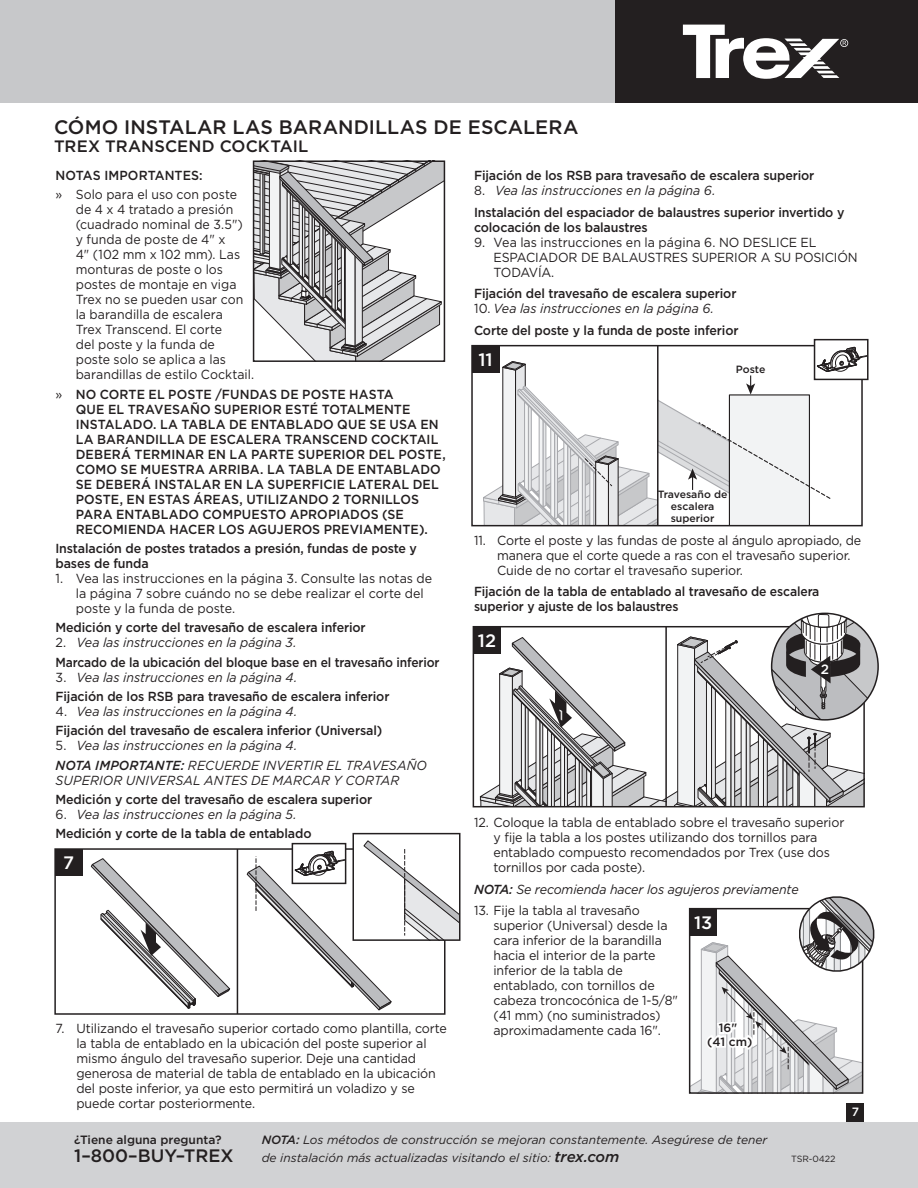
<style>
.page{position:relative;width:918px;height:1188px;background:#fff}
.page>*{position:absolute;margin:0;border:0;box-sizing:border-box;transform-origin:0 0}
.t1{font:500 19.5px "Gotham";letter-spacing:.005em;color:#231f20}
.t2{font:500 18px "Gotham";color:#231f20}
.t3{font:500 18px "Gotham";color:#fff}
.t4{font:500 16.5px "Gotham";letter-spacing:.005em;color:#231f20}
.t5{font:500 13.5px "Gotham";color:#fff}
.t6{font:13.2px/15px "Gotham";letter-spacing:-.01em;color:#231f20;scale:.95 1}
.t7{font:500 13.2px/19.4px "Gotham";letter-spacing:-.01em;color:#231f20;scale:.95 1}
.t8{font:500 13.2px/15px "Gotham";letter-spacing:.01em;color:#231f20;scale:.95 1}
.t9{font:13.2px/15px "Gotham";letter-spacing:-.01em;color:#231f20;scale:.94 1}
.t10{font:italic 13.2px/19.4px "Gotham";color:#231f20;scale:.95 1}
.t11{font:500 13.2px/19.4px "Gotham";letter-spacing:-.01em;color:#231f20;scale:.92 1}
.t12{font:500 13.2px/15px "Gotham";letter-spacing:-.01em;color:#231f20;scale:.93 1}
.t13{font:italic 12px "Gotham";color:#231f20}
.t14{font:500 12px/13.5px "Gotham";color:#231f20;text-align:center}
.t15{font:500 12px "Gotham";color:#fff}
.t16{font:500 10.5px/12px "Gotham";color:#231f20;text-align:center}
.t17{font:9px "Gotham";letter-spacing:-.01em;color:#231f20}
.s1{font-weight:400}
.s2{font-weight:400;font-style:italic}
.s3{font-style:normal}
.s4{font-weight:500}
.s5{font-weight:500;font-size:15px}
</style>
<div class="page">
<div style="left:0;top:0;width:918px;height:104px;background:#c7c8ca"></div>
<div style="left:615px;top:0;width:303px;height:104px;background:#231f20"></div>
<svg style="left:683px;top:25px;width:165px;height:54px"></svg>
<div style="left:847px;top:1103px;width:17px;height:19px;background:#231f20"></div>
<div style="left:0;top:1122px;width:918px;height:66px;background:#d1d2d4"></div>
<div style="left:472px;top:346px;width:28px;height:27px;background:#231f20"></div>
<svg style="left:482px;top:338px;width:386px;height:188px"></svg>
<svg style="left:690px;top:896px;width:185px;height:198px"></svg>
<div style="left:473px;top:627px;width:28px;height:27px;background:#231f20"></div>
<svg style="left:256px;top:164px;width:186px;height:195px"></svg>
<div style="left:253px;top:161px;width:192px;height:201px;border:2px solid #231f20"></div>
<svg style="left:90px;top:858px;width:141px;height:151px"></svg>
<div style="left:54px;top:848px;width:392px;height:167px;border:2px solid #231f20"></div>
<hr style="left:237px;top:849px;width:1px;height:165px;background:#231f20">
<div style="left:55px;top:849px;width:28px;height:27px;background:#231f20"></div>
<svg style="left:246px;top:835px;width:211px;height:176px"></svg>
<div style="left:353px;top:833px;width:107px;height:108px;border:2px solid #231f20"></div>
<svg style="left:478px;top:613px;width:400px;height:193px"></svg>
<h1 class="t1" style="left:54px;top:115px;width:526px">CÓMO INSTALAR LAS BARANDILLAS DE ESCALERA</h1>
<p class="t4" style="left:54px;top:136px;width:256px">TREX TRANSCEND COCKTAIL</p>
<p class="t7" style="left:56px;top:165px;width:156px">NOTAS IMPORTANTES:</p>
<p class="t9" style="left:76px;top:187px;width:191px;text-indent:-20px">» Solo para el uso con poste de 4 x 4 tratado a presión (cuadrado nominal de 3.5")<br>y funda de poste de 4" x<br>4" (102 mm x 102 mm). Las monturas de poste o los postes de montaje en viga<br>Trex no se pueden usar con la barandilla de escalera<br>Trex Transcend. El corte<br>del poste y la funda de<br>poste solo se aplica a las barandillas de estilo Cocktail.</p>
<p class="t8" style="left:76px;top:386px;width:391px;text-indent:-20px"><span class="s1">»</span> NO CORTE EL POSTE /FUNDAS DE POSTE HASTA<br>QUE EL TRAVESAÑO SUPERIOR ESTÉ TOTALMENTE INSTALADO. LA TABLA DE ENTABLADO QUE SE USA EN LA BARANDILLA DE ESCALERA TRANSCEND COCKTAIL DEBERÁ TERMINAR EN LA PARTE SUPERIOR DEL POSTE, COMO SE MUESTRA ARRIBA. LA TABLA DE ENTABLADO SE DEBERÁ INSTALAR EN LA SUPERFICIE LATERAL DEL POSTE, EN ESTAS ÁREAS, UTILIZANDO 2 TORNILLOS PARA ENTABLADO COMPUESTO APROPIADOS (SE RECOMIENDA HACER LOS AGUJEROS PREVIAMENTE).</p>
<p class="t7" style="left:56px;top:541px;width:382px;line-height:15px">Instalación de postes tratados a presión, fundas de poste y bases de funda</p>
<p class="t6" style="left:76px;top:571px;width:377px;text-indent:-20px">1. Vea las instrucciones en la página 3. Consulte las notas de la página 7 sobre cuándo no se debe realizar el corte del poste y la funda de poste.</p>
<p class="t7" style="left:56px;top:618px;width:328px">Medición y corte del travesaño de escalera inferior</p>
<p class="t11" style="left:56px;top:633px;width:419px"><span class="s1">2.</span> <span class="s2">Vea las instrucciones en la página 3.<br></span>Marcado de la ubicación del bloque base en el travesaño inferior</p>
<p class="t7" style="left:56px;top:667px;width:353px"><span class="s1">3.</span> <span class="s2">Vea las instrucciones en la página 4.<br></span>Fijación de los RSB para travesaño de escalera inferior</p>
<p class="t7" style="left:56px;top:701px;width:346px"><span class="s1">4.</span> <span class="s2">Vea las instrucciones en la página 4.<br></span>Fijación del travesaño de escalera inferior (Universal)</p>
<p class="t10" style="left:56px;top:736px;width:393px"><span class="s3">5.</span> Vea las instrucciones en la página 4.<br><span class="s4">NOTA IMPORTANTE:</span> RECUERDE INVERTIR EL TRAVESAÑO</p>
<p class="t10" style="left:56px;top:770px;width:363px">SUPERIOR UNIVERSAL ANTES DE MARCAR Y CORTAR</p>
<p class="t7" style="left:56px;top:789px;width:335px">Medición y corte del travesaño de escalera superior</p>
<p class="t7" style="left:56px;top:804px;width:271px"><span class="s1">6.</span> <span class="s2">Vea las instrucciones en la página 5.<br></span>Medición y corte de la tabla de entablado</p>
<h2 class="t3" style="left:63px;top:853px;width:12px">7</h2>
<p class="t6" style="left:77px;top:1021px;width:391px;text-indent:-21px">7. Utilizando el travesaño superior cortado como plantilla, corte la tabla de entablado en la ubicación del poste superior al mismo ángulo del travesaño superior. Deje una cantidad generosa de material de tabla de entablado en la ubicación del poste inferior, ya que esto permitirá un voladizo y se puede cortar posteriormente.</p>
<p class="t7" style="left:474px;top:166px;width:360px">Fijación de los RSB para travesaño de escalera superior</p>
<p class="t7" style="left:474px;top:179px;width:391px;line-height:21.5px"><span class="s1">8.</span> <span class="s2">Vea las instrucciones en la página 6.<br></span>Instalación del espaciador de balaustres superior invertido y</p>
<p class="t7" style="left:474px;top:217px;width:185px">colocación de los balaustres</p>
<p class="t6" style="left:494px;top:234px;width:385px;text-indent:-20px">9. Vea las instrucciones en la página 6. NO DESLICE EL<br>ESPACIADOR DE BALAUSTRES SUPERIOR A SU POSICIÓN<br>TODAVÍA.</p>
<p class="t7" style="left:474px;top:284px;width:278px">Fijación del travesaño de escalera superior</p>
<p class="t7" style="left:474px;top:297px;width:280px;line-height:21.5px"><span class="s1">10.</span> <span class="s2">Vea las instrucciones en la página 6.<br></span>Corte del poste y la funda de poste inferior</p>
<h2 class="t3" style="left:479px;top:348px;width:16px">11</h2>
<p class="t16" style="left:736px;top:363px;width:31px">Poste</p>
<p class="t16" style="left:658px;top:488px;width:71px">Travesaño de escalera superior</p>
<p class="t6" style="left:497px;top:532px;width:385px;text-indent:-23px">11. Corte el poste y las fundas de poste al ángulo apropiado, de manera que el corte quede a ras con el travesaño superior.<br>Cuide de no cortar el travesaño superior.</p>
<p class="t12" style="left:474px;top:584px;width:373px">Fijación de la tabla de entablado al travesaño de escalera superior y ajuste de los balaustres</p>
<h2 class="t3" style="left:478px;top:630px;width:20px">12</h2>
<p class="t5" style="left:821px;top:661px;width:10px">2</p>
<p class="t6" style="left:494px;top:815px;width:371px;text-indent:-20px">12. Coloque la tabla de entablado sobre el travesaño superior y fije la tabla a los postes utilizando dos tornillos para entablado compuesto recomendados por Trex (use dos tornillos por cada poste).</p>
<p class="t10" style="left:474px;top:879px;width:343px"><span class="s4">NOTA:</span> Se recomienda hacer los agujeros previamente</p>
<p class="t6" style="left:494px;top:903px;width:196px;text-indent:-20px">13. Fije la tabla al travesaño superior (Universal) desde la cara inferior de la barandilla hacia el interior de la parte inferior de la tabla de entablado, con tornillos de cabeza troncocónica de 1-5/8" (41 mm) (no suministrados) aproximadamente cada 16".</p>
<h2 class="t3" style="left:694px;top:912px;width:20px">13</h2>
<p class="t14" style="left:707px;top:1021px;width:47px">16"<br>(41 cm)</p>
<p class="t15" style="left:852px;top:1104px;width:9px">7</p>
<p class="t14" style="left:74px;top:1132px;width:149px">¿Tiene alguna pregunta?</p>
<p class="t13" style="left:262px;top:1132px;width:507px"><span class="s4">NOTA:</span> Los métodos de construcción se mejoran constantemente. Asegúrese de tener</p>
<h2 class="t2" style="left:74px;top:1143px;width:161px">1–800–BUY–TREX</h2>
<p class="t13" style="left:262px;top:1150px;width:359px">de instalación más actualizadas visitando el sitio: <span class="s5">trex.com</span></p>
<p class="t17" style="left:791px;top:1153px;width:46px">TSR-0422</p>
</div>
